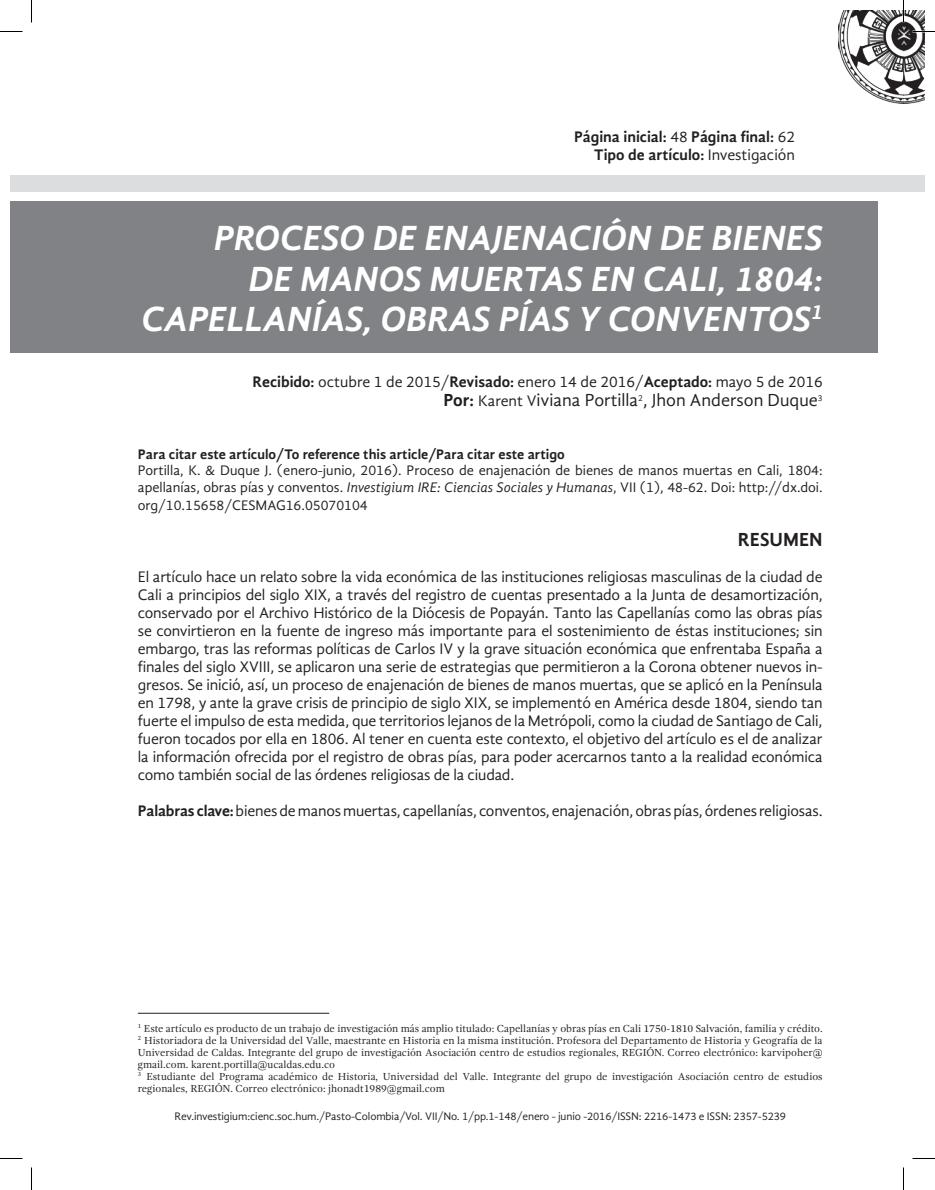
<style>
.page{position:relative;width:935px;height:1190px;background:#fff}
.page>*{position:absolute;margin:0;border:0;box-sizing:border-box;transform-origin:0 0}
.t1{font:italic 700 36px/40.5px "Gandhi Sans";color:#fff;text-align:right}
.t2{font:700 19.5px "Gandhi Sans";color:#231f20}
.t3{font:18px "Gandhi Sans";color:#231f20}
.t4{font:15.75px/18px "Gandhi Sans";letter-spacing:-.01em;color:#231f20;text-align:justify}
.t5{font:700 15.75px/18px "Gandhi Sans";color:#231f20;text-align:right}
.t6{font:14.25px/16.5px "Gandhi Sans";color:#231f20}
.t7{font:700 14.25px "Gandhi Sans";color:#231f20}
.t8{font:11.25px "Gandhi Sans";letter-spacing:-.01em;color:#231f20}
.t9{font:10.5px/12px "Gandhi Serif";color:#231f20}
.s1{font-weight:400}
.s2{font-weight:700}
.s3{font-size:15.75px}
.s4{font-style:italic}
</style>
<div class="page">
<img style="left:838px;top:10px;width:86px;height:94px">
<div style="left:10px;top:175px;width:914px;height:16px;background:#dcdddf"></div>
<div style="left:10px;top:201px;width:868px;height:152px;background:#808285"></div>
<hr style="left:138px;top:1013px;width:191px;height:1px;background:#231f20">
<hr style="left:902px;top:0;width:2px;height:22px;background:#fff">
<svg style="left:0;top:31px;width:22px;height:1px"></svg>
<svg style="left:912px;top:31px;width:23px;height:1px"></svg>
<svg style="left:0;top:1158px;width:22px;height:1px"></svg>
<svg style="left:912px;top:1158px;width:23px;height:1px"></svg>
<svg style="left:31px;top:0;width:1px;height:22px"></svg>
<svg style="left:31px;top:1167px;width:1px;height:23px"></svg>
<svg style="left:903px;top:0;width:1px;height:22px"></svg>
<svg style="left:903px;top:1167px;width:1px;height:23px"></svg>
<p class="t5" style="left:574px;top:128px;width:222px">Página inicial: <span class="s1">48</span> Página final: <span class="s1">62<br></span>Tipo de artículo: <span class="s1">Investigación</span></p>
<h1 class="t1" style="left:141px;top:218px;width:683px">PROCESO DE ENAJENACIÓN DE BIENES<br>DE MANOS MUERTAS EN CALI, 1804:<br>CAPELLANÍAS, OBRAS PÍAS Y CONVENTOS<sup>1</sup></h1>
<p class="t4" style="left:253px;top:373px;width:571px"><span class="s2">Recibido:</span> octubre 1 de 2015/<span class="s2">Revisado:</span> enero 14 de 2016/<span class="s2">Aceptado:</span> mayo 5 de 2016</p>
<p class="t3" style="left:443px;top:390px;width:380px"><span class="s2">Por:</span> <span class="s3">Karent V</span>iviana Portilla<sup>2</sup>, Jhon Anderson Duque<sup>3</sup></p>
<p class="t7" style="left:138px;top:446px;width:428px">Para citar este artículo/To reference this article/Para citar este artigo</p>
<p class="t6" style="left:138px;top:462px;width:686px">Portilla, K. &amp; Duque J. (enero-junio, 2016). Proceso de enajenación de bienes de manos muertas en Cali, 1804: apellanías, obras pías y conventos. <span class="s4">Investigium IRE: Ciencias Sociales y Humanas</span>, VII (1), 48-62. Doi: http://dx.doi.</p>
<p class="t6" style="left:138px;top:497px;width:231px">org/10.15658/CESMAG16.05070104</p>
<p class="t2" style="left:738px;top:528px;width:86px">RESUMEN</p>
<p class="t4" style="left:138px;top:568px;width:686px">El artículo hace un relato sobre la vida económica de las instituciones religiosas masculinas de la ciudad de Cali a principios del siglo XIX, a través del registro de cuentas presentado a la Junta de desamortización, conservado por el Archivo Histórico de la Diócesis de Popayán. Tanto las Capellanías como las obras pías se convirtieron en la fuente de ingreso más importante para el sostenimiento de éstas instituciones; sin embargo, tras las reformas políticas de Carlos IV y la grave situación económica que enfrentaba España a finales del siglo XVIII, se aplicaron una serie de estrategias que permitieron a la Corona obtener nuevos in&shy;gresos. Se inició, así, un proceso de enajenación de bienes de manos muertas, que se aplicó en la Península en 1798, y ante la grave crisis de principio de siglo XIX, se implementó en América desde 1804, siendo tan fuerte el impulso de esta medida, que territorios lejanos de la Metrópoli, como la ciudad de Santiago de Cali, fueron tocados por ella en 1806. Al tener en cuenta este contexto, el objetivo del artículo es el de analizar la información ofrecida por el registro de obras pías, para poder acercarnos tanto a la realidad económica como también social de las órdenes religiosas de la ciudad.</p>
<p class="t4" style="left:138px;top:802px;width:686px"><span class="s2">Palabras clave:</span> bienes de manos muertas, capellanías, conventos, enajenación, obras pías, órdenes religiosas.</p>
<p class="t9" style="left:138px;top:1022px;width:686px"><sup>1</sup> Este artículo es producto de un trabajo de investigación más amplio titulado: Capellanías y obras pías en Cali 1750-1810 Salvación, familia y crédito.<br><sup>2</sup> Historiadora de la Universidad del Valle, maestrante en Historia en la misma institución. Profesora del Departamento de Historia y Geografía de la Universidad de Caldas. Integrante del grupo de investigación Asociación centro de estudios regionales, REGIÓN. Correo electrónico: karvipoher@ gmail.com. karent.portilla@ucaldas.edu.co<br><sup>3</sup> Estudiante del Programa académico de Historia, Universidad del Valle. Integrante del grupo de investigación Asociación centro de estudios regionales, REGIÓN. Correo electrónico: jhonadt1989@gmail.com</p>
<p class="t8" style="left:175px;top:1110px;width:613px">Rev.investigium:cienc.soc.hum./Pasto-Colombia/Vol. VII/No. 1/pp.1-148/enero - junio -2016/ISSN: 2216-1473 e ISSN: 2357-5239</p>
</div>
